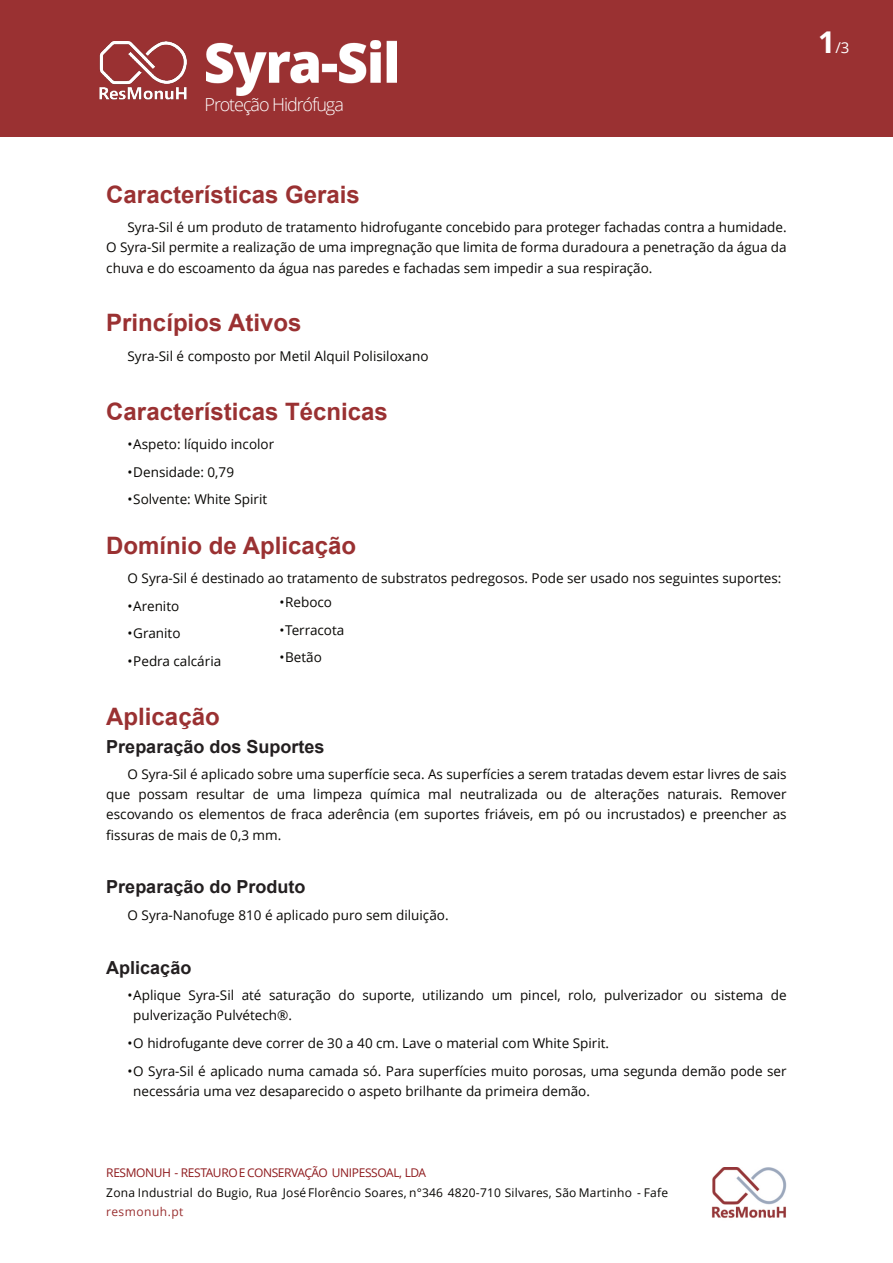
<style>
.page{position:relative;width:893px;height:1263px;background:#fff}
.page>*{position:absolute;margin:0;border:0;box-sizing:border-box;transform-origin:0 0}
.t1{font:700 24px "Arial";color:#9a3132}
.t2{font:700 18px "Arial";color:#231f20}
.t3{font:300 18px "Open Sans";letter-spacing:-.055em;color:#fff}
.t4{font:15px "Open Sans";color:#fff}
.t5{font:13.5px/20.2px "Open Sans";color:#080704;text-align:justify}
.t6{font:12px "Open Sans";letter-spacing:.015em;color:#080704}
.t7{font:12px "Open Sans";letter-spacing:-.03em;color:#8e191c}
.t8{font:12px "Open Sans";letter-spacing:.04em;color:#9a3132}
.s1{font-weight:700;font-size:30px}
</style>
<div class="page">
<div style="left:0;top:0;width:893px;height:137px;background:#9a3132"></div>
<img style="left:711px;top:1168px;width:76px;height:50px">
<img style="left:99px;top:41px;width:88px;height:59px">
<img style="left:207px;top:40px;width:190px;height:55px">
<h2 class="t3" style="left:205px;top:97px;width:141px">Proteção Hidrófuga</h2>
<h1 class="t1" style="left:106px;top:185px;width:255px">Características Gerais</h1>
<p class="t5" style="left:106px;top:218px;width:682px;text-indent:21px">Syra-Sil é um produto de tratamento hidrofugante concebido para proteger fachadas contra a humidade.<br>O Syra-Sil permite a realização de uma impregnação que limita de forma duradoura a penetração da água da chuva e do escoamento da água nas paredes e fachadas sem impedir a sua respiração.</p>
<h1 class="t1" style="left:106px;top:314px;width:197px">Princípios Ativos</h1>
<p class="t5" style="left:128px;top:347px;width:303px">Syra-Sil é composto por Metil Alquil Polisiloxano</p>
<h1 class="t1" style="left:106px;top:402px;width:283px">Características Técnicas</h1>
<p class="t5" style="left:128px;top:435px;width:148px">•Aspeto: líquido incolor</p>
<p class="t5" style="left:128px;top:463px;width:108px">•Densidade: 0,79</p>
<p class="t5" style="left:128px;top:491px;width:141px">•Solvente: White Spirit</p>
<h1 class="t1" style="left:106px;top:536px;width:251px">Domínio de Aplicação</h1>
<p class="t5" style="left:128px;top:569px;width:655px">O Syra-Sil é destinado ao tratamento de substratos pedregosos. Pode ser usado nos seguintes suportes:</p>
<p class="t5" style="left:128px;top:597px;width:53px">•Arenito</p>
<p class="t5" style="left:128px;top:625px;width:54px">•Granito</p>
<p class="t5" style="left:128px;top:652px;width:95px">•Pedra calcária</p>
<p class="t5" style="left:279px;top:593px;width:54px">•Reboco</p>
<p class="t5" style="left:279px;top:621px;width:66px">•Terracota</p>
<p class="t5" style="left:279px;top:649px;width:44px">•Betão</p>
<h1 class="t1" style="left:106px;top:707px;width:115px">Aplicação</h1>
<h2 class="t2" style="left:106px;top:739px;width:220px">Preparação dos Suportes</h2>
<p class="t5" style="left:106px;top:765px;width:682px;text-indent:21px">O Syra-Sil é aplicado sobre uma superfície seca. As superfícies a serem tratadas devem estar livres de sais que possam resultar de uma limpeza química mal neutralizada ou de alterações naturais. Remover escovando os elementos de fraca aderência (em suportes friáveis, em pó ou incrustados) e preencher as fissuras de mais de 0,3 mm.</p>
<h2 class="t2" style="left:106px;top:880px;width:201px">Preparação do Produto</h2>
<p class="t5" style="left:128px;top:906px;width:323px">O Syra-Nanofuge 810 é aplicado puro sem diluição.</p>
<h2 class="t2" style="left:106px;top:960px;width:87px">Aplicação</h2>
<p class="t5" style="left:133px;top:986px;width:655px;text-indent:-6px">•Aplique Syra-Sil até saturação do suporte, utilizando um pincel, rolo, pulverizador ou sistema de pulverização Pulvétech®.</p>
<p class="t5" style="left:128px;top:1034px;width:483px">•O hidrofugante deve correr de 30 a 40 cm. Lave o material com White Spirit.</p>
<p class="t5" style="left:133px;top:1062px;width:655px;text-indent:-6px">•O Syra-Sil é aplicado numa camada só. Para superfícies muito porosas, uma segunda demão pode ser necessária uma vez desaparecido o aspeto brilhante da primeira demão.</p>
<p class="t7" style="left:106px;top:1168px;width:321px">RESMONUH - RESTAUROE CONSERVAÇÃO UNIPESSOAL, LDA</p>
<p class="t6" style="left:106px;top:1187px;width:563px">Zona Industrial do Bugio, Rua José Florêncio Soares, n°346 4820-710 Silvares, São Martinho - Fafe</p>
<p class="t8" style="left:106px;top:1207px;width:79px">resmonuh.pt</p>
<p class="t4" style="left:818px;top:41px;width:33px"><span class="s1">1</span>/3</p>
</div>
